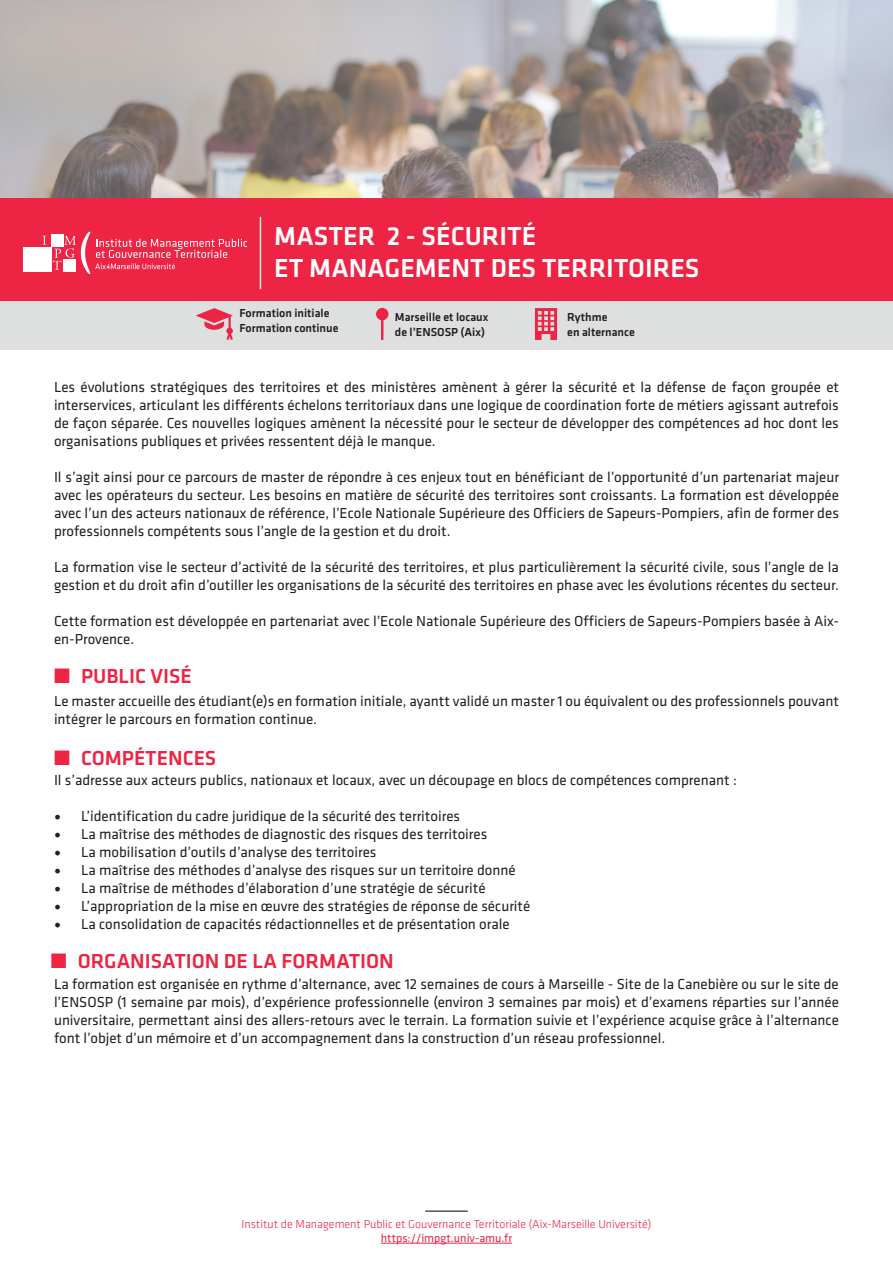
<style>
.page{position:relative;width:893px;height:1263px;background:#fff}
.page>*{position:absolute;margin:0;border:0;box-sizing:border-box;transform-origin:0 0}
.t1{font:500 27px "Klavika Basic";color:#fff}
.t2{font:500 21px "Klavika Basic";color:#ed2443}
.t3{font:15px/18px "Klavika Basic";color:#231f20;text-align:justify}
.t4{font:500 12px "Klavika Basic";color:#231f20}
.t5{font:300 12px "Klavika Basic";color:#ed2443}
.t6{font:12px "Klavika Basic";color:#ed2443}
.s1{font-family:"Minion Pro";font-size:18px}
</style>
<div class="page">
<hr style="left:381px;top:1243px;width:131px;height:1px;background:#ed2443">
<hr style="left:425px;top:1211px;width:43px;height:1px;background:#000">
<div style="left:0;top:300px;width:893px;height:50px;background:#dde0df"></div>
<svg style="left:196px;top:308px;width:37px;height:32px"></svg>
<svg style="left:535px;top:308px;width:22px;height:32px"></svg>
<svg style="left:376px;top:308px;width:12px;height:32px"></svg>
<img style="left:0;top:0;width:892px;height:198px">
<div style="left:0;top:198px;width:893px;height:103px;background:#ed2443"></div>
<svg style="left:43px;top:236px;width:3px;height:9px"></svg>
<svg style="left:53px;top:232px;width:194px;height:42px"></svg>
<div style="left:23px;top:247px;width:29px;height:25px;background:#fff"></div>
<div style="left:51px;top:234px;width:13px;height:13px;background:#fff"></div>
<div style="left:64px;top:259px;width:12px;height:13px;background:#fff"></div>
<hr style="left:260px;top:217px;width:1px;height:72px;background:#e6e6e6">
<p class="t1" style="left:274px;top:217px;width:264px">MASTER 2 - SÉCURITÉ</p>
<p class="t1" style="left:274px;top:250px;width:427px">ET MANAGEMENT DES TERRITOIRES</p>
<p class="t4" style="left:239px;top:305px;width:92px">Formation initiale</p>
<p class="t4" style="left:239px;top:320px;width:101px">Formation continue</p>
<p class="t4" style="left:395px;top:309px;width:95px">Marseille et locaux</p>
<p class="t4" style="left:395px;top:324px;width:92px">de l’ENSOSP (Aix)</p>
<p class="t4" style="left:567px;top:309px;width:42px">Rythme</p>
<p class="t4" style="left:567px;top:324px;width:69px">en alternance</p>
<p class="t3" style="left:54px;top:377px;width:787px">Les évolutions stratégiques des territoires et des ministères amènent à gérer la sécurité et la défense de façon groupée et interservices, articulant les différents échelons territoriaux dans une logique de coordination forte de métiers agissant autrefois de façon séparée. Ces nouvelles logiques amènent la nécessité pour le secteur de développer des compétences ad hoc dont les organisations publiques et privées ressentent déjà le manque.</p>
<p class="t3" style="left:54px;top:467px;width:786px">Il s’agit ainsi pour ce parcours de master de répondre à ces enjeux tout en bénéficiant de l’opportunité d’un partenariat majeur avec les opérateurs du secteur. Les besoins en matière de sécurité des territoires sont croissants. La formation est développée avec l’un des acteurs nationaux de référence, l’Ecole Nationale Supérieure des Officiers de Sapeurs-Pompiers, afin de former des professionnels compétents sous l’angle de la gestion et du droit.</p>
<p class="t3" style="left:54px;top:557px;width:786px">La formation vise le secteur d’activité de la sécurité des territoires, et plus particulièrement la sécurité civile, sous l’angle de la gestion et du droit afin d’outiller les organisations de la sécurité des territoires en phase avec les évolutions récentes du secteur.</p>
<p class="t3" style="left:54px;top:611px;width:786px">Cette formation est développée en partenariat avec l’Ecole Nationale Supérieure des Officiers de Sapeurs-Pompiers basée à Aix&shy;en-Provence.</p>
<p class="t2" style="left:54px;top:662px;width:139px">■ PUBLIC VISÉ</p>
<p class="t3" style="left:54px;top:692px;width:786px">Le master accueille des étudiant(e)s en formation initiale, ayantt validé un master 1 ou équivalent ou des professionnels pouvant intégrer le parcours en formation continue.</p>
<p class="t2" style="left:54px;top:744px;width:164px">■ COMPÉTENCES</p>
<p class="t3" style="left:54px;top:771px;width:684px">Il s’adresse aux acteurs publics, nationaux et locaux, avec un découpage en blocs de compétences comprenant :</p>
<p class="t3" style="left:54px;top:807px;width:408px"><span class="s1">•</span> L’identification du cadre juridique de la sécurité des territoires</p>
<p class="t3" style="left:54px;top:825px;width:435px"><span class="s1">•</span> La maîtrise des méthodes de diagnostic des risques des territoires</p>
<p class="t3" style="left:54px;top:843px;width:324px"><span class="s1">•</span> La mobilisation d’outils d’analyse des territoires</p>
<p class="t3" style="left:54px;top:861px;width:463px"><span class="s1">•</span> La maîtrise des méthodes d’analyse des risques sur un territoire donné</p>
<p class="t3" style="left:54px;top:879px;width:433px"><span class="s1">•</span> La maîtrise de méthodes d’élaboration d’une stratégie de sécurité</p>
<p class="t3" style="left:54px;top:897px;width:478px"><span class="s1">•</span> L’appropriation de la mise en œuvre des stratégies de réponse de sécurité</p>
<p class="t3" style="left:54px;top:915px;width:457px"><span class="s1">•</span> La consolidation de capacités rédactionnelles et de présentation orale</p>
<p class="t2" style="left:51px;top:947px;width:345px">■ ORGANISATION DE LA FORMATION</p>
<p class="t3" style="left:54px;top:974px;width:786px">La formation est organisée en rythme d’alternance, avec 12 semaines de cours à Marseille - Site de la Canebière ou sur le site de l’ENSOSP (1 semaine par mois), d’expérience professionnelle (environ 3 semaines par mois) et d’examens réparties sur l’année universitaire, permettant ainsi des allers-retours avec le terrain. La formation suivie et l’expérience acquise grâce à l’alternance font l’objet d’un mémoire et d’un accompagnement dans la construction d’un réseau professionnel.</p>
<p class="t5" style="left:241px;top:1216px;width:412px">Institut de Management Public et Gouvernance Territoriale (Aix-Marseille Université)</p>
<p class="t6" style="left:381px;top:1230px;width:133px">https://impgt.univ-amu.fr</p>
</div>
